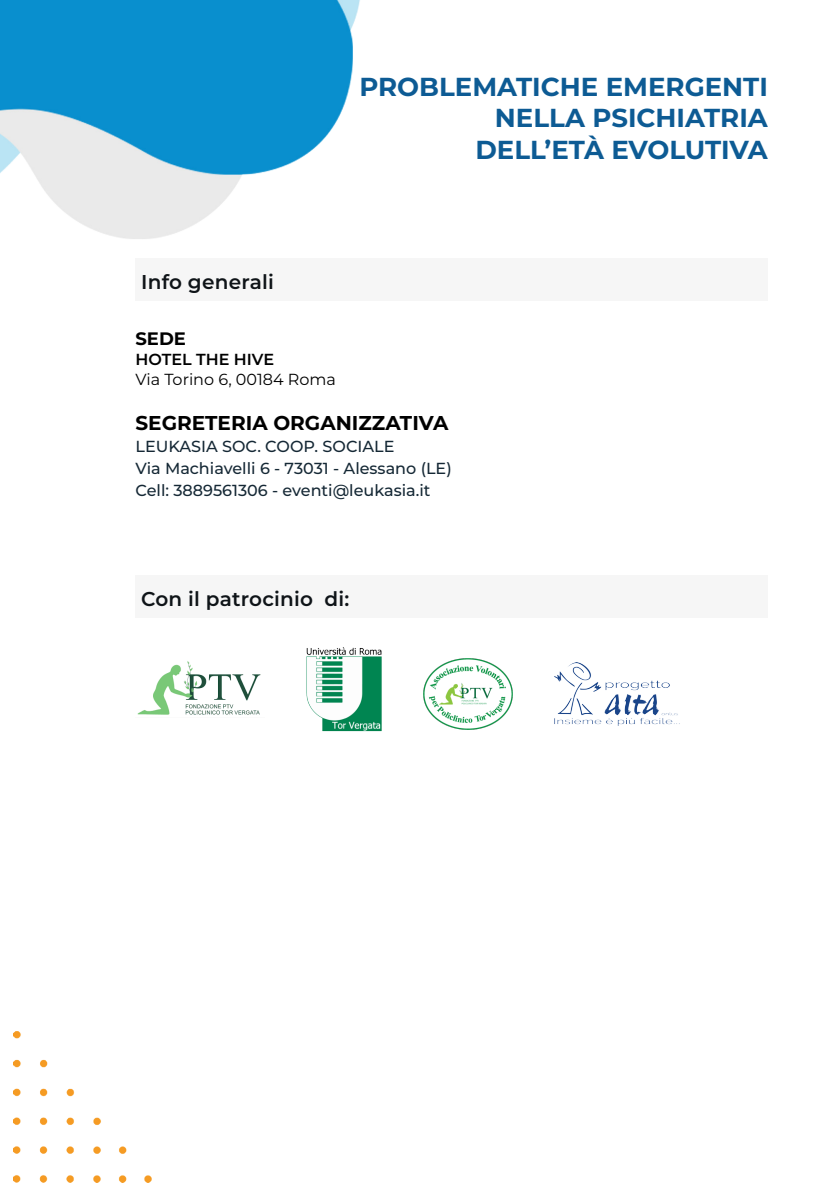
<style>
.page{position:relative;width:840px;height:1191px;background:#fff}
.page>*{position:absolute;margin:0;border:0;box-sizing:border-box;transform-origin:0 0}
.t1{font:700 26px "Montserrat";color:#0d5b94}
.t2{font:600 20px "Montserrat";letter-spacing:.01em;color:#0f1418}
.t3{font:700 20px "Montserrat";color:#000}
.t4{font:700 18px "Montserrat";color:#000}
.t5{font:500 16px "Montserrat";color:#152835}
.t6{font:16px "Montserrat";color:#000}
.t7{font:600 16px "Montserrat";color:#000}
</style>
<div class="page">
<img style="left:0;top:0;width:360px;height:239px">
<img style="left:13px;top:1031px;width:138px;height:151px">
<img style="left:137px;top:661px;width:124px;height:54px">
<img style="left:306px;top:647px;width:76px;height:85px">
<img style="left:423px;top:658px;width:89px;height:71px">
<div style="left:135px;top:575px;width:632px;height:42px;background:#f6f6f6"></div>
<div style="left:135px;top:258px;width:632px;height:42px;background:#f6f6f6"></div>
<img style="left:554px;top:662px;width:126px;height:63px">
<p class="t2" style="left:141px;top:268px;width:134px">Info generali</p>
<p class="t1" style="left:359px;top:68px;width:410px">PROBLEMATICHE EMERGENTI</p>
<p class="t1" style="left:494px;top:99px;width:274px">NELLA PSICHIATRIA</p>
<p class="t1" style="left:475px;top:131px;width:294px">DELL’ETÀ EVOLUTIVA</p>
<p class="t4" style="left:135px;top:326px;width:52px">SEDE</p>
<p class="t7" style="left:135px;top:348px;width:140px">HOTEL THE HIVE</p>
<p class="t6" style="left:135px;top:368px;width:202px">Via Torino 6, 00184 Roma</p>
<p class="t3" style="left:135px;top:408px;width:314px">SEGRETERIA ORGANIZZATIVA</p>
<p class="t5" style="left:135px;top:435px;width:260px">LEUKASIA SOC. COOP. SOCIALE</p>
<p class="t5" style="left:135px;top:457px;width:317px">Via Machiavelli 6 - 73031 - Alessano (LE)</p>
<p class="t5" style="left:135px;top:479px;width:296px">Cell: 3889561306 - eventi@leukasia.it</p>
<p class="t2" style="left:141px;top:585px;width:210px">Con il patrocinio di:</p>
</div>
